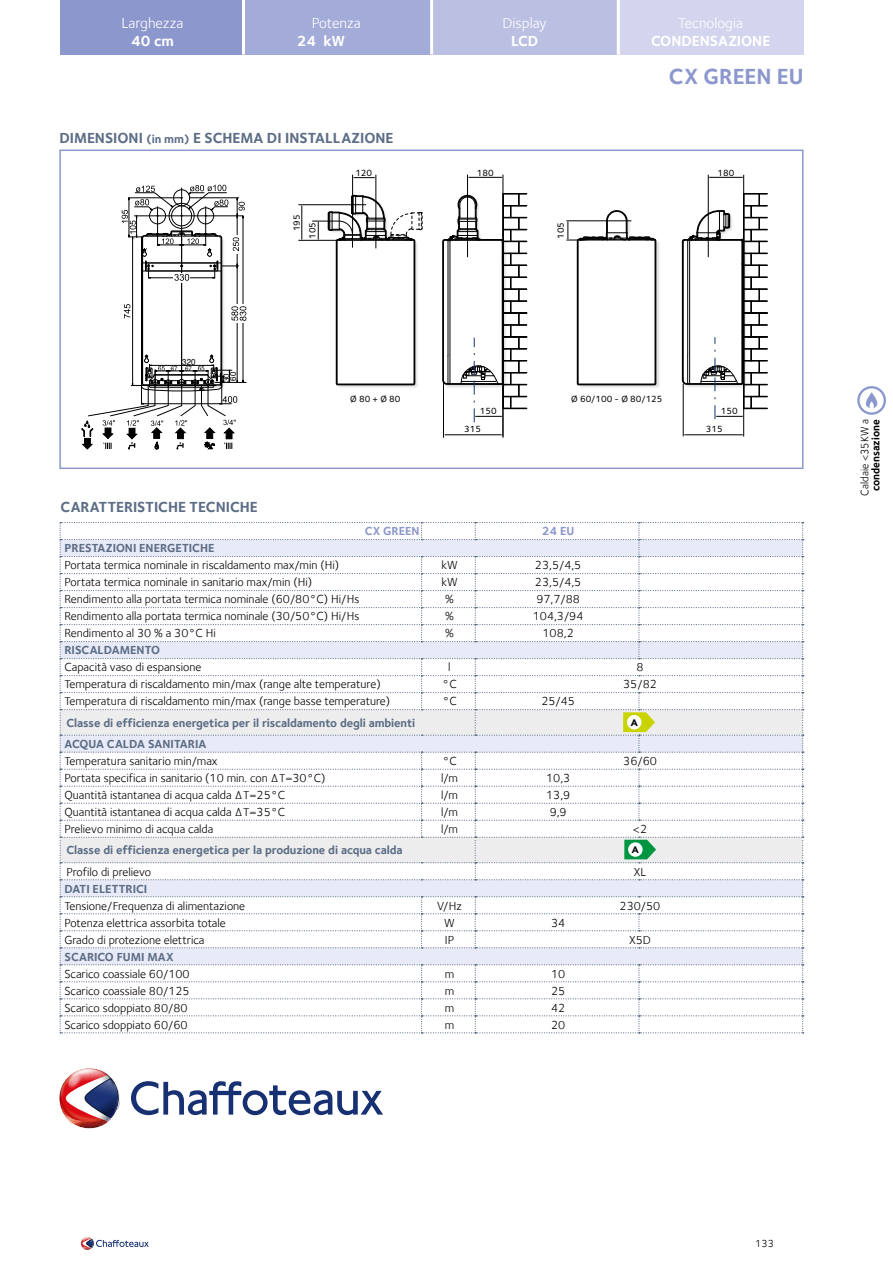
<style>
.page{position:relative;width:893px;height:1263px;background:#fff}
.page>*{position:absolute;margin:0;border:0;box-sizing:border-box;transform-origin:0 0}
.t1{font:700 22.5px "Foundry Sterling";color:#8c98cd}
.t2{font:700 15px "Foundry Sterling";color:#5c6d86}
.t3{font:15px "Foundry Sterling";color:#fff}
.t4{font:700 15px "Foundry Sterling";color:#fff}
.t5{font:12px "Foundry Sterling";color:#000}
.t6{font:700 12px/21.3px "Foundry Sterling";letter-spacing:-.01em;color:#5c6d86}
.t7{font:700 12px "Foundry Sterling";color:#8c98cd}
.t8{font:11.25px "Foundry Sterling";color:#000;scale:.95 1}
.t9{font:700 11.25px "Foundry Sterling";color:#000;scale:.95 1}
.t10{font:10.5px "Foundry Sterling";color:#000}
.t11{font:900 9.6px "Avenir";color:#000}
.t12{font:900 9.45px "Avenir";color:#000}
.t13{font:500 9.3px/15.6px "Foundry Sterling";color:#000}
.t14{font:8.7px/6.6px "Helvetica";color:#010202;scale:.91 1}
.t15{font:6.6px "Helvetica";color:#010202;scale:.91 1}
.s1{font-size:12px}
</style>
<div class="page">
<div style="left:60px;top:0;width:183px;height:55px;background:#8c98cd"></div>
<div style="left:432px;top:0;width:188px;height:55px;background:#bbc0e2"></div>
<div style="left:243px;top:0;width:189px;height:55px;background:#a3acd8"></div>
<div style="left:618px;top:0;width:186px;height:55px;background:#d2d5ed"></div>
<hr style="left:242px;top:0;width:3px;height:55px;background:#fff">
<hr style="left:430px;top:0;width:3px;height:55px;background:#fff">
<hr style="left:617px;top:0;width:3px;height:55px;background:#fff">
<svg style="left:81px;top:1237px;width:68px;height:13px"></svg>
<svg style="left:857px;top:386px;width:29px;height:29px"></svg>
<svg style="left:60px;top:522px;width:744px;height:511px"></svg>
<div style="left:628px;top:842px;width:15px;height:15px;background:#fff;border-radius:50%"></div>
<svg style="left:131px;top:1081px;width:252px;height:34px"></svg>
<img style="left:59px;top:1068px;width:61px;height:61px">
<div style="left:59px;top:150px;width:744px;height:319px;border:2px solid #8c98cd"></div>
<hr style="left:302px;top:206px;width:1px;height:33px;background:#000">
<svg style="left:353px;top:177px;width:22px;height:1px"></svg>
<hr style="left:469px;top:177px;width:33px;height:1px;background:#000">
<hr style="left:445px;top:434px;width:56px;height:1px;background:#000">
<hr style="left:709px;top:177px;width:34px;height:1px;background:#000">
<hr style="left:685px;top:434px;width:58px;height:1px;background:#000">
<hr style="left:298px;top:204px;width:68px;height:1px;background:#000">
<hr style="left:298px;top:240px;width:39px;height:1px;background:#000">
<hr style="left:352px;top:175px;width:1px;height:58px;background:#000">
<hr style="left:376px;top:175px;width:1px;height:73px;background:#000">
<hr style="left:467px;top:175px;width:1px;height:82px;background:#000">
<hr style="left:503px;top:175px;width:1px;height:262px;background:#000">
<svg style="left:566px;top:210px;width:92px;height:177px"></svg>
<hr style="left:566px;top:221px;width:65px;height:1px;background:#000">
<hr style="left:708px;top:175px;width:1px;height:82px;background:#000">
<hr style="left:743px;top:175px;width:1px;height:262px;background:#000">
<svg style="left:312px;top:194px;width:111px;height:193px"></svg>
<hr style="left:443px;top:378px;width:1px;height:60px;background:#000">
<hr style="left:503px;top:362px;width:1px;height:76px;background:#000">
<svg style="left:442px;top:193px;width:85px;height:229px"></svg>
<hr style="left:683px;top:384px;width:1px;height:52px;background:#000">
<svg style="left:681px;top:193px;width:86px;height:226px"></svg>
<svg style="left:82px;top:185px;width:164px;height:264px"></svg>
<p class="t3" style="left:122px;top:14px;width:64px">Larghezza</p>
<p class="t4" style="left:131px;top:32px;width:44px">40 cm</p>
<p class="t3" style="left:312px;top:14px;width:51px">Potenza</p>
<p class="t4" style="left:297px;top:32px;width:50px">24 kW</p>
<p class="t3" style="left:503px;top:14px;width:46px">Display</p>
<p class="t4" style="left:511px;top:32px;width:29px">LCD</p>
<p class="t3" style="left:678px;top:14px;width:66px">Tecnologia</p>
<p class="t4" style="left:651px;top:32px;width:121px">CONDENSAZIONE</p>
<h1 class="t1" style="left:669px;top:63px;width:136px">CX GREEN EU</h1>
<p class="t2" style="left:59px;top:129px;width:336px">DIMENSIONI <span class="s1">(in mm)</span> E SCHEMA DI INSTALLAZIONE</p>
<p class="t13" style="left:355px;top:164px;width:18px">120</p>
<p class="t13" style="left:477px;top:164px;width:18px">180</p>
<p class="t13" style="left:718px;top:164px;width:18px">180</p>
<p class="t13" style="left:289px;top:239px;width:26px;text-indent:8px;rotate:-90deg">195<br>105</p>
<p class="t13" style="left:552px;top:239px;width:18px;rotate:-90deg">105</p>
<p class="t14" style="left:182px;top:358px;width:16px">320</p>
<p class="t15" style="left:171px;top:363px;width:24px">67 67</p>
<p class="t14" style="left:223px;top:382px;width:13px;rotate:-90deg">30<br>60</p>
<p class="t2" style="left:61px;top:498px;width:199px">CARATTERISTICHE TECNICHE</p>
<p class="t13" style="left:350px;top:391px;width:52px">Ø 80 + Ø 80</p>
<p class="t13" style="left:571px;top:391px;width:93px">Ø 60/100 - Ø 80/125</p>
<p class="t13" style="left:480px;top:403px;width:18px">150</p>
<p class="t13" style="left:706px;top:402px;width:33px;line-height:17.2px;text-indent:15px">150<br>315</p>
<p class="t13" style="left:464px;top:421px;width:18px">315</p>
<p class="t7" style="left:365px;top:524px;width:56px">CX GREEN</p>
<p class="t7" style="left:542px;top:524px;width:34px">24 EU</p>
<p class="t6" style="left:64px;top:537px;width:151px">PRESTAZIONI ENERGETICHE</p>
<p class="t5" style="left:64px;top:558px;width:276px">Portata termica nominale in riscaldamento max/min (Hi)</p>
<p class="t5" style="left:441px;top:558px;width:18px">kW</p>
<p class="t5" style="left:535px;top:558px;width:48px">23,5/4,5</p>
<p class="t5" style="left:64px;top:575px;width:249px">Portata termica nominale in sanitario max/min (Hi)</p>
<p class="t5" style="left:441px;top:575px;width:18px">kW</p>
<p class="t5" style="left:535px;top:575px;width:48px">23,5/4,5</p>
<p class="t5" style="left:64px;top:592px;width:296px">Rendimento alla portata termica nominale (60/80°C) Hi/Hs</p>
<p class="t5" style="left:445px;top:592px;width:10px">%</p>
<p class="t5" style="left:536px;top:592px;width:45px">97,7/88</p>
<p class="t5" style="left:64px;top:609px;width:296px">Rendimento alla portata termica nominale (30/50°C) Hi/Hs</p>
<p class="t5" style="left:445px;top:609px;width:10px">%</p>
<p class="t5" style="left:533px;top:609px;width:52px">104,3/94</p>
<p class="t5" style="left:64px;top:626px;width:153px">Rendimento al 30 % a 30°C Hi</p>
<p class="t5" style="left:445px;top:626px;width:10px">%</p>
<p class="t5" style="left:542px;top:626px;width:33px">108,2</p>
<p class="t6" style="left:64px;top:640px;width:97px">RISCALDAMENTO</p>
<p class="t5" style="left:64px;top:660px;width:138px">Capacità vaso di espansione</p>
<p class="t5" style="left:448px;top:660px;width:4px">l</p>
<p class="t5" style="left:636px;top:660px;width:9px">8</p>
<p class="t5" style="left:64px;top:677px;width:318px">Temperatura di riscaldamento min/max (range alte temperature)</p>
<p class="t5" style="left:442px;top:677px;width:16px">°C</p>
<p class="t5" style="left:623px;top:677px;width:35px">35/82</p>
<p class="t5" style="left:64px;top:694px;width:327px">Temperatura di riscaldamento min/max (range basse temperature)</p>
<p class="t5" style="left:442px;top:694px;width:16px">°C</p>
<p class="t5" style="left:541px;top:694px;width:35px">25/45</p>
<p class="t6" style="left:64px;top:712px;width:352px">Classe di efficienza energetica per il riscaldamento degli ambienti<br>ACQUA CALDA SANITARIA</p>
<p class="t5" style="left:64px;top:754px;width:155px">Temperatura sanitario min/max</p>
<p class="t5" style="left:442px;top:754px;width:16px">°C</p>
<p class="t5" style="left:623px;top:754px;width:35px">36/60</p>
<p class="t5" style="left:64px;top:771px;width:262px">Portata specifica in sanitario (10 min. con ΔT=30°C)</p>
<p class="t5" style="left:441px;top:771px;width:18px">l/m</p>
<p class="t5" style="left:546px;top:771px;width:26px">10,3</p>
<p class="t5" style="left:64px;top:788px;width:222px">Quantità istantanea di acqua calda ΔT=25°C</p>
<p class="t5" style="left:441px;top:788px;width:18px">l/m</p>
<p class="t5" style="left:546px;top:788px;width:26px">13,9</p>
<p class="t5" style="left:64px;top:805px;width:222px">Quantità istantanea di acqua calda ΔT=35°C</p>
<p class="t5" style="left:441px;top:805px;width:18px">l/m</p>
<p class="t5" style="left:550px;top:805px;width:19px">9,9</p>
<p class="t5" style="left:64px;top:822px;width:150px">Prelievo minimo di acqua calda</p>
<p class="t5" style="left:441px;top:822px;width:18px">l/m</p>
<p class="t5" style="left:633px;top:822px;width:16px">&lt;2</p>
<p class="t6" style="left:67px;top:839px;width:337px">Classe di efficienza energetica per la produzione di acqua calda</p>
<p class="t5" style="left:67px;top:865px;width:86px">Profilo di prelievo</p>
<p class="t5" style="left:634px;top:865px;width:14px">XL</p>
<p class="t6" style="left:64px;top:878px;width:84px">DATI ELETTRICI</p>
<p class="t5" style="left:64px;top:899px;width:182px">Tensione/Frequenza di alimentazione</p>
<p class="t5" style="left:437px;top:899px;width:26px">V/Hz</p>
<p class="t5" style="left:620px;top:899px;width:42px">230/50</p>
<p class="t5" style="left:64px;top:916px;width:163px">Potenza elettrica assorbita totale</p>
<p class="t5" style="left:444px;top:916px;width:12px">W</p>
<p class="t5" style="left:551px;top:916px;width:16px">34</p>
<p class="t5" style="left:64px;top:933px;width:142px">Grado di protezione elettrica</p>
<p class="t5" style="left:445px;top:933px;width:11px">IP</p>
<p class="t5" style="left:629px;top:933px;width:23px">X5D</p>
<p class="t6" style="left:64px;top:946px;width:111px">SCARICO FUMI MAX</p>
<p class="t5" style="left:64px;top:967px;width:127px">Scarico coassiale 60/100</p>
<p class="t5" style="left:445px;top:967px;width:11px">m</p>
<p class="t5" style="left:551px;top:967px;width:16px">10</p>
<p class="t5" style="left:64px;top:984px;width:127px">Scarico coassiale 80/125</p>
<p class="t5" style="left:445px;top:984px;width:11px">m</p>
<p class="t5" style="left:551px;top:984px;width:16px">25</p>
<p class="t5" style="left:64px;top:1001px;width:125px">Scarico sdoppiato 80/80</p>
<p class="t5" style="left:445px;top:1001px;width:11px">m</p>
<p class="t5" style="left:551px;top:1001px;width:16px">42</p>
<p class="t5" style="left:64px;top:1018px;width:125px">Scarico sdoppiato 60/60</p>
<p class="t5" style="left:445px;top:1018px;width:11px">m</p>
<p class="t5" style="left:551px;top:1018px;width:16px">20</p>
<p class="t11" style="left:631px;top:714px;width:9px">A</p>
<p class="t12" style="left:632px;top:841px;width:9px">A</p>
<p class="t8" style="left:858px;top:495px;width:82px;rotate:-90deg">Caldaie &lt;35KW a</p>
<p class="t9" style="left:869px;top:491px;width:77px;rotate:-90deg">condensazione</p>
<p class="t10" style="left:755px;top:1237px;width:20px">133</p>
</div>
